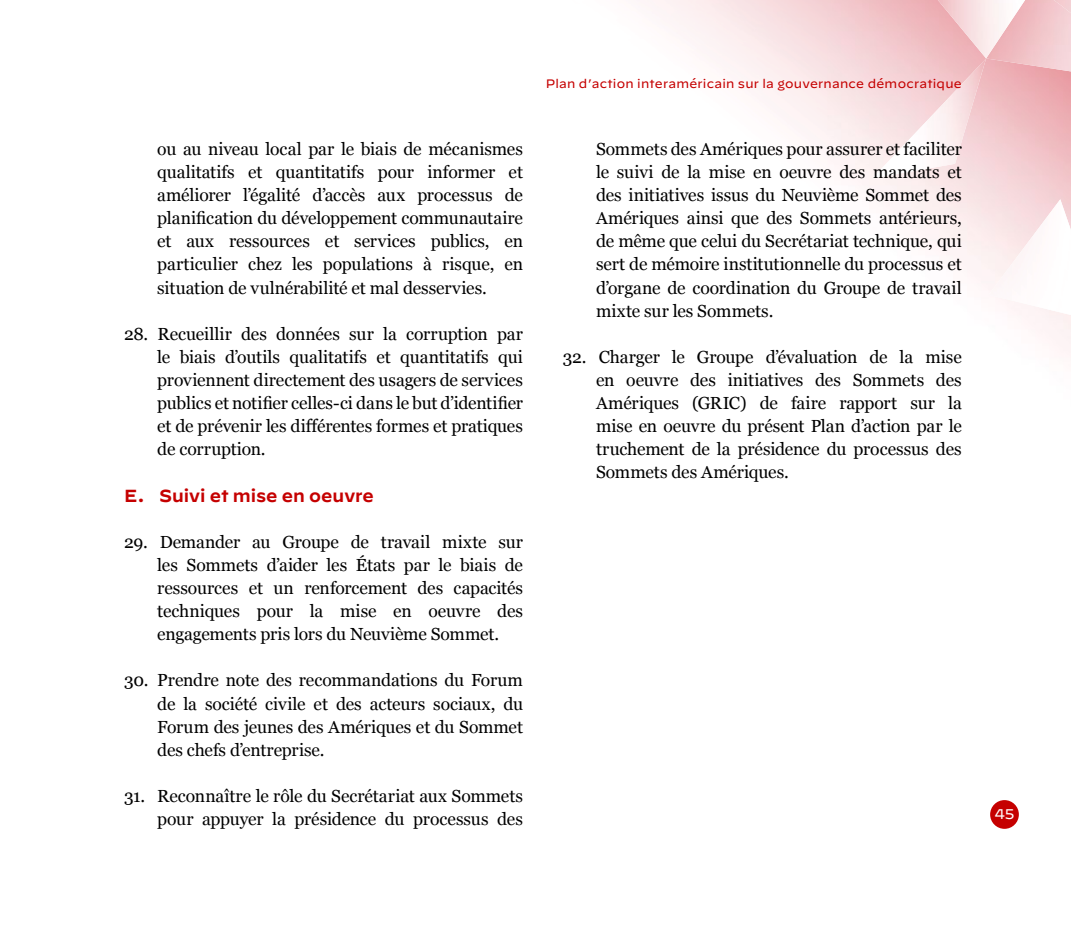
<style>
.page{position:relative;width:1071px;height:943px;background:#fff}
.page>*{position:absolute;margin:0;border:0;box-sizing:border-box;transform-origin:0 0}
.t1{font:17.5px/23.1px "Georgia";letter-spacing:-.005em;color:#000;text-align:justify}
.t2{font:600 17.5px "Decimal";color:#c50000}
.t3{font:14px "Decimal";color:#fff}
.t4{font:12.25px "Decimal";letter-spacing:.02em;color:#c50000}
</style>
<div class="page">
<img style="left:986px;top:0;width:85px;height:75px">
<img style="left:872px;top:58px;width:114px;height:120px">
<img style="left:989px;top:199px;width:82px;height:122px">
<img style="left:930px;top:0;width:101px;height:58px">
<div style="left:990px;top:800px;width:29px;height:28px;background:#c50000;border-radius:50%"></div>
<p class="t1" style="left:157px;top:136px;width:367px">ou au niveau local par le biais de mécanismes qualitatifs et quantitatifs pour informer et améliorer l’égalité d’accès aux processus de planification du développement communautaire et aux ressources et services publics, en particulier chez les populations à risque, en situation de vulnérabilité et mal desservies.</p>
<p class="t1" style="left:157px;top:321px;width:367px;text-indent:-33px">28. Recueillir des données sur la corruption par le biais d’outils qualitatifs et quantitatifs qui proviennent directement des usagers de services publics et notifier celles-ci dans le but d’identifier et de prévenir les différentes formes et pratiques de corruption.</p>
<p class="t2" style="left:124px;top:479px;width:251px">E. Suivi et mise en oeuvre</p>
<p class="t1" style="left:157px;top:529px;width:367px;text-indent:-33px">29. Demander au Groupe de travail mixte sur les Sommets d’aider les États par le biais de ressources et un renforcement des capacités techniques pour la mise en oeuvre des engagements pris lors du Neuvième Sommet.</p>
<p class="t1" style="left:157px;top:668px;width:367px;text-indent:-33px">30. Prendre note des recommandations du Forum de la société civile et des acteurs sociaux, du Forum des jeunes des Amériques et du Sommet des chefs d’entreprise.</p>
<p class="t1" style="left:124px;top:783px;width:401px;text-align:right">31. Reconnaître le rôle du Secrétariat aux Sommets pour appuyer la présidence du processus des</p>
<p class="t4" style="left:546px;top:76px;width:418px">Plan d’action interaméricain sur la gouvernance démocratique</p>
<p class="t1" style="left:596px;top:136px;width:367px">Sommets des Amériques pour assurer et faciliter le suivi de la mise en oeuvre des mandats et des initiatives issus du Neuvième Sommet des Amériques ainsi que des Sommets antérieurs, de même que celui du Secrétariat technique, qui sert de mémoire institutionnelle du processus et d’organe de coordination du Groupe de travail mixte sur les Sommets.</p>
<p class="t1" style="left:596px;top:344px;width:367px;text-indent:-33px">32. Charger le Groupe d’évaluation de la mise en oeuvre des initiatives des Sommets des Amériques (GRIC) de faire rapport sur la mise en oeuvre du présent Plan d’action par le truchement de la présidence du processus des Sommets des Amériques.</p>
<p class="t3" style="left:994px;top:805px;width:22px">45</p>
</div>
